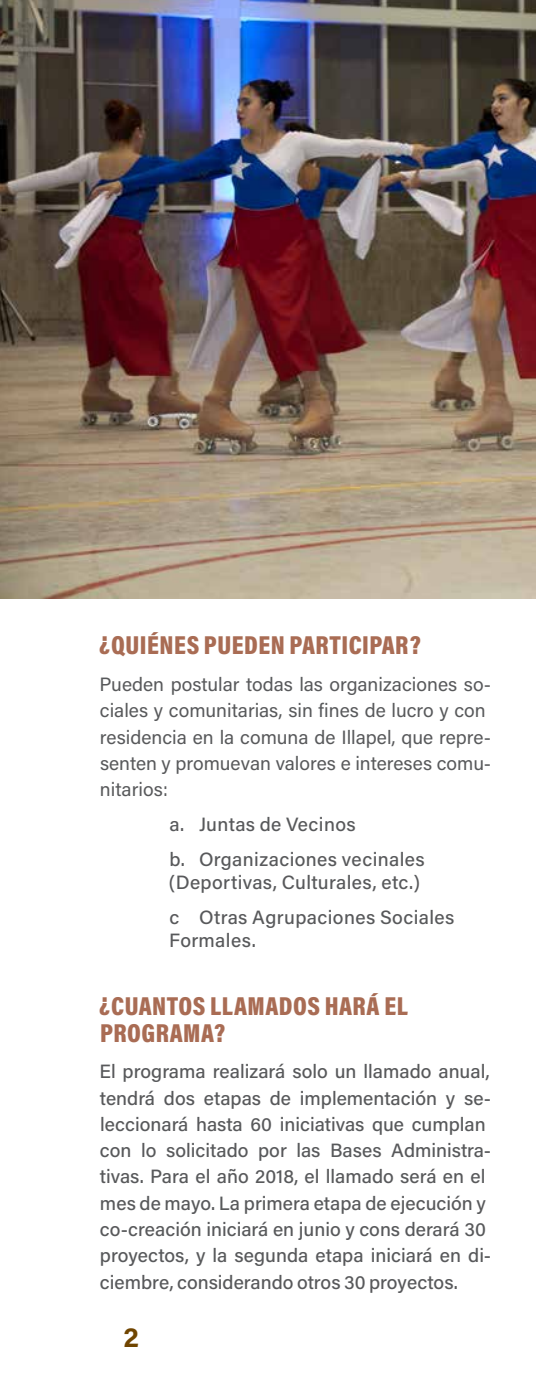
<style>
.page{position:relative;width:536px;height:1389px;background:#fff}
.page>*{position:absolute;margin:0;border:0;box-sizing:border-box;transform-origin:0 0}
.t1{font:700 28px "Acumin Pro";color:#704500}
.t2{font:900 26.25px/26.2px "Acumin Pro Cond";letter-spacing:.02em;color:#a96c54}
.t3{font:500 19.25px/26.2px "Acumin Pro";color:#58595b}
.t4{font:19.25px/26.2px "Acumin Pro";color:#58595b}
.t5{font:500 19.25px/35px "Acumin Pro";letter-spacing:.02em;color:#58595b}
</style>
<div class="page">
<img style="left:0;top:0;width:536px;height:598px">
<h2 class="t2" style="left:99px;top:632px;width:323px">¿QUIÉNES PUEDEN PARTICIPAR?</h2>
<p class="t4" style="left:100px;top:670px;width:393px">Pueden postular todas las organizaciones so&shy;ciales y comunitarias, sin fines de lucro y con residencia en la comuna de Illapel, que repre&shy;senten y promuevan valores e intereses comu&shy;nitarios:</p>
<p class="t5" style="left:169px;top:806px;width:257px">a. Juntas de Vecinos<br>b. Organizaciones vecinales</p>
<p class="t5" style="left:169px;top:864px;width:287px">(Deportivas, Culturales, etc.)<br>c Otras Agrupaciones Sociales</p>
<p class="t5" style="left:169px;top:922px;width:88px">Formales.</p>
<h2 class="t2" style="left:99px;top:993px;width:310px">¿CUANTOS LLAMADOS HARÁ EL<br>PROGRAMA?</h2>
<p class="t3" style="left:100px;top:1058px;width:393px">El programa realizará solo un llamado anual, tendrá dos etapas de implementación y se&shy;leccionará hasta 60 iniciativas que cumplan con lo solicitado por las Bases Administra&shy;tivas. Para el año 2018, el llamado será en el mes de mayo. La primera etapa de ejecución y co-creación iniciará en junio y cons derará 30 proyectos, y la segunda etapa iniciará en di&shy;ciembre, considerando otros 30 proyectos.</p>
<h1 class="t1" style="left:124px;top:1317px;width:17px">2</h1>
</div>
